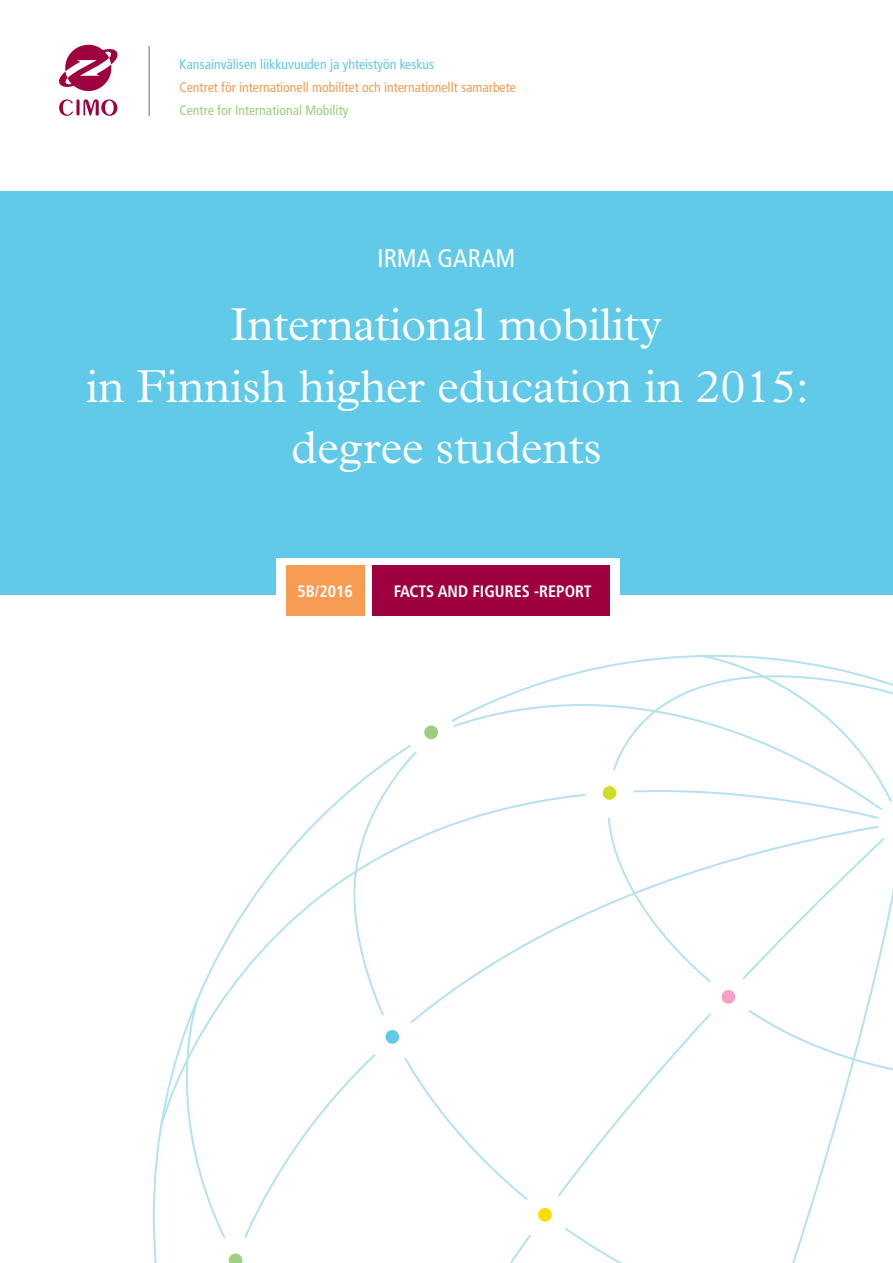
<style>
.page{position:relative;width:893px;height:1263px;background:#fff}
.page>*{position:absolute;margin:0;border:0;box-sizing:border-box;transform-origin:0 0}
.t1{font:300 46.5px/61.5px "Plantin";color:#fff;text-align:center}
.t2{font:condensed 25.5px "Frutiger LT Std";color:#fff}
.t3{font:700 condensed 16.5px "Frutiger LT Std";color:#fff}
.t4{font:condensed 13.8px "Frutiger LT Std";color:#f89c53}
.t5{font:condensed 13.8px "Frutiger LT Std";color:#60cae8}
.t6{font:condensed 13.8px "Frutiger LT Std";color:#9ccf7e}
</style>
<div class="page">
<svg style="left:59px;top:44px;width:59px;height:72px"></svg>
<hr style="left:149px;top:46px;width:1px;height:70px;background:#6d6e71">
<div style="left:0;top:191px;width:893px;height:403px;background:#60cae8"></div>
<div style="left:276px;top:558px;width:343px;height:75px;background:#fff"></div>
<div style="left:286px;top:566px;width:78px;height:50px;background:#f89c53"></div>
<div style="left:372px;top:566px;width:238px;height:50px;background:#9e0040"></div>
<svg style="left:160px;top:788px;width:192px;height:340px"></svg>
<svg style="left:352px;top:746px;width:541px;height:517px"></svg>
<svg style="left:408px;top:702px;width:293px;height:123px"></svg>
<div style="left:704px;top:973px;width:49px;height:49px;background:#fff;border-radius:50%"></div>
<div style="left:721px;top:990px;width:14px;height:14px;background:#f5a0c5;border-radius:50%"></div>
<div style="left:407px;top:709px;width:48px;height:48px;background:#fff;border-radius:50%"></div>
<div style="left:424px;top:725px;width:14px;height:14px;background:#9ccf7e;border-radius:50%"></div>
<div style="left:585px;top:769px;width:49px;height:49px;background:#fff;border-radius:50%"></div>
<div style="left:603px;top:786px;width:13px;height:14px;background:#d0dd28;border-radius:50%"></div>
<div style="left:521px;top:1191px;width:48px;height:49px;background:#fff;border-radius:50%"></div>
<div style="left:538px;top:1208px;width:14px;height:14px;background:#fd0;border-radius:50%"></div>
<div style="left:368px;top:1013px;width:49px;height:49px;background:#fff;border-radius:50%"></div>
<div style="left:385px;top:1030px;width:14px;height:14px;background:#60cae8;border-radius:50%"></div>
<svg style="left:701px;top:655px;width:192px;height:192px"></svg>
<svg style="left:222px;top:1235px;width:26px;height:28px"></svg>
<p class="t5" style="left:179px;top:56px;width:256px">Kansainvälisen liikkuvuuden ja yhteistyön keskus</p>
<p class="t4" style="left:179px;top:79px;width:338px">Centret för internationell mobilitet och internationellt samarbete</p>
<p class="t6" style="left:179px;top:102px;width:170px">Centre for International Mobility</p>
<p class="t2" style="left:377px;top:244px;width:139px">IRMA GARAM</p>
<p class="t1" style="left:86px;top:294px;width:724px">International mobility<br>in Finnish higher education in 2015: degree students</p>
<p class="t3" style="left:298px;top:581px;width:57px">5B/2016</p>
<p class="t3" style="left:394px;top:582px;width:199px">FACTS AND FIGURES -REPORT</p>
</div>
